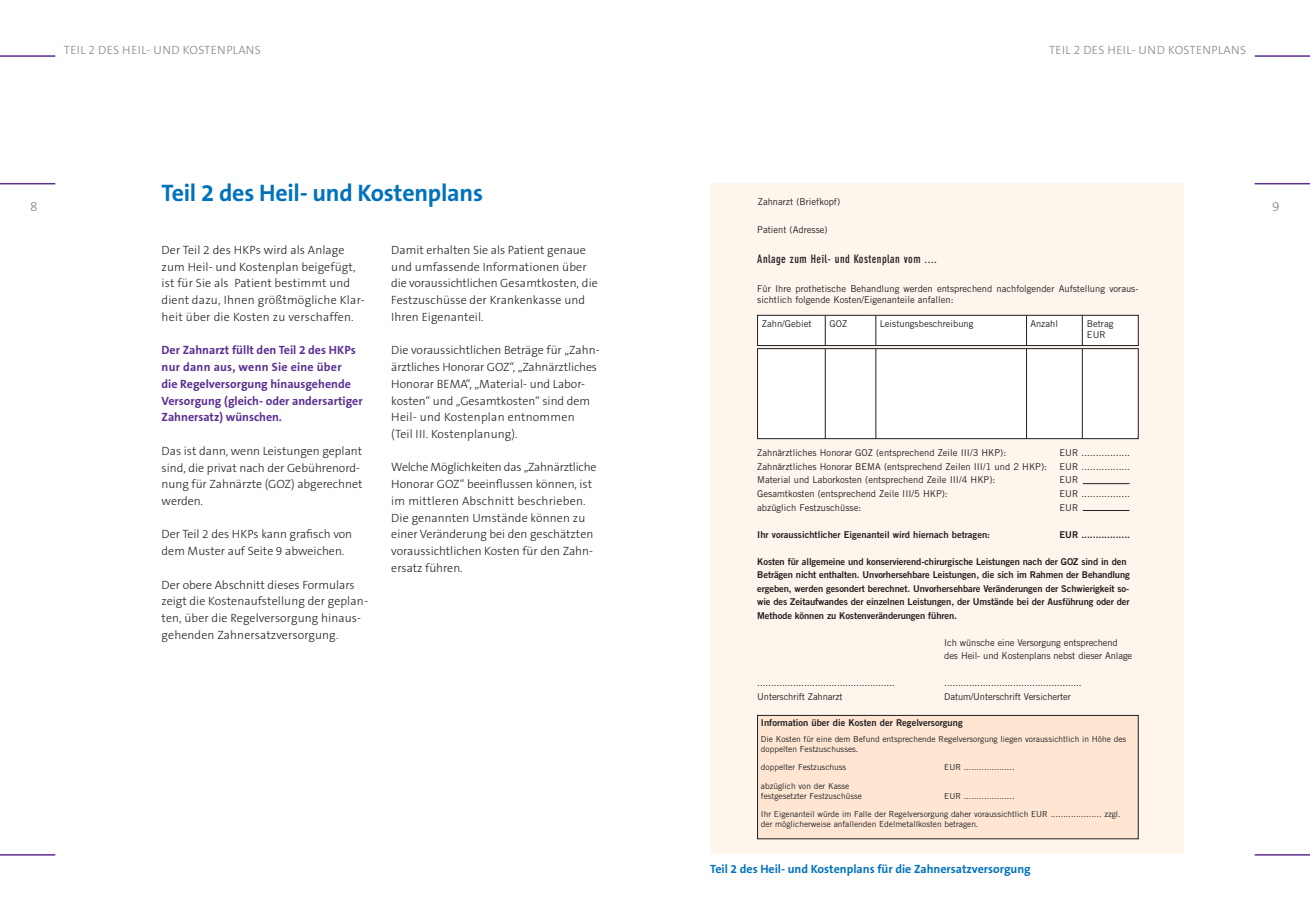
<style>
.page{position:relative;width:1310px;height:919px;background:#fff}
.page>*{position:absolute;margin:0;border:0;box-sizing:border-box;transform-origin:0 0}
.t1{font:700 24px "The Sans B7";letter-spacing:-.01em;color:#0072bc}
.t2{font:300 13.5px "The Sans B Plus W3";color:#808285}
.t3{font:300 12px/16.8px "The Sans B Plus W3";color:#231f20}
.t4{font:700 12px/16.8px "The Sans B Plus W7";color:#5b2e91}
.t5{font:300 12px "The Sans B Plus W3";letter-spacing:.025em;color:#808285}
.t6{font:700 12px "The Sans B Plus W7";color:#0072bc}
.t7{font:700 condensed 11.4px "DIN Neuzeit Grotesk LT";letter-spacing:.04em;color:#231f20}
.t8{font:9.45px/11.2px "Trade Gothic";color:#231f20}
.t9{font:9.45px/13.5px "Trade Gothic Bold Two";letter-spacing:-.01em;color:#231f20}
.t10{font:8.4px/9.4px "Trade Gothic";color:#231f20}
</style>
<div class="page">
<hr style="left:1254px;top:55px;width:56px;height:2px;background:#5b2e91">
<hr style="left:1254px;top:183px;width:56px;height:1px;background:#5b2e91">
<hr style="left:1254px;top:854px;width:56px;height:1px;background:#5b2e91">
<div style="left:710px;top:183px;width:474px;height:670px;background:#fef5ed"></div>
<div style="left:757px;top:715px;width:381px;height:123px;background:#fee6d3"></div>
<div style="left:757px;top:715px;width:381px;height:124px;border:1px solid #231f20"></div>
<div style="left:757px;top:315px;width:381px;height:30px;background:#fff"></div>
<div style="left:757px;top:315px;width:381px;height:31px;border:1px solid #231f20"></div>
<div style="left:757px;top:348px;width:381px;height:90px;background:#fff"></div>
<div style="left:757px;top:348px;width:381px;height:91px;border:1px solid #231f20"></div>
<hr style="left:825px;top:349px;width:1px;height:90px;background:#231f20">
<hr style="left:825px;top:315px;width:1px;height:30px;background:#231f20">
<hr style="left:875px;top:315px;width:1px;height:30px;background:#231f20">
<hr style="left:875px;top:349px;width:1px;height:90px;background:#231f20">
<hr style="left:1026px;top:348px;width:1px;height:91px;background:#231f20">
<hr style="left:1026px;top:315px;width:1px;height:30px;background:#231f20">
<hr style="left:1082px;top:315px;width:1px;height:30px;background:#231f20">
<hr style="left:1082px;top:349px;width:1px;height:90px;background:#231f20">
<hr style="left:1083px;top:483px;width:46px;height:1px;background:#231f20">
<hr style="left:1083px;top:510px;width:46px;height:1px;background:#231f20">
<hr style="left:0;top:55px;width:55px;height:2px;background:#5b2e91">
<hr style="left:0;top:183px;width:55px;height:1px;background:#5b2e91">
<hr style="left:0;top:854px;width:55px;height:1px;background:#5b2e91">
<p class="t5" style="left:64px;top:43px;width:197px">TEIL 2 DES Heil- und KostenplanS</p>
<p class="t5" style="left:1049px;top:43px;width:197px">TEIL 2 DES Heil- und KostenplanS</p>
<h1 class="t1" style="left:162px;top:180px;width:323px">Teil 2 des Heil- und Kostenplans</h1>
<p class="t3" style="left:391px;top:241px;width:208px">Damit erhalten Sie als Patient genaue und umfassende I nformationen über die voraussichtlichen Gesamtkosten, die Festzuschüsse der Krankenkasse und<br>I hren Eigenanteil.</p>
<p class="t3" style="left:391px;top:342px;width:210px">Die voraussichtlichen Beträge für „Zahn&shy;ärztliches Honorar GOZ“, „Zahnärztliches Honorar BEMA“, „Material- und Labor&shy;kosten“ und „Gesamtkosten“ sind dem Heil- und Kostenplan entnommen<br>(Teil III. Kostenplanung).</p>
<p class="t3" style="left:391px;top:459px;width:207px">Welche Möglichkeiten das „Zahnärztliche Honorar GOZ“ beeinflussen können, ist im mittleren Abschnitt beschrieben.<br>Die genannten U mstände können zu einer Veränderung bei den geschätzten voraussichtlichen Kosten für den Zahn&shy;ersatz führen.</p>
<p class="t8" style="left:758px;top:196px;width:84px">Zahnarzt (Briefkopf)</p>
<p class="t8" style="left:757px;top:224px;width:72px">Patient (Adresse)</p>
<p class="t7" style="left:757px;top:253px;width:181px">Anlage zum Heil- und Kostenplan vom ....</p>
<p class="t8" style="left:757px;top:283px;width:383px">Für Ihre prothetische Behandlung werden entsprechend nachfolgender Aufstellung voraus&shy;sichtlich folgende Kosten/Eigenanteile anfallen:</p>
<p class="t2" style="left:30px;top:197px;width:9px">8</p>
<p class="t2" style="left:1272px;top:197px;width:9px">9</p>
<p class="t3" style="left:162px;top:241px;width:205px">Der Teil 2 des HKPs wird als Anlage zum Heil- und Kostenplan beigefügt, ist für Sie als Patient bestimmt und dient dazu, I hnen größtmögliche Klar&shy;heit über die Kosten zu verschaffen.</p>
<p class="t4" style="left:162px;top:342px;width:203px">Der Zahnarzt füllt den Teil 2 des HKPs nur dann aus, wenn Sie eine über<br>die Regelversorgung hinausgehende Versorgung (gleich- oder andersartiger Zahnersatz) wünschen.</p>
<p class="t3" style="left:162px;top:442px;width:202px">Das ist dann, wenn Leistungen geplant sind, die privat nach der Gebührenord&shy;nung für Zahnärzte (GOZ) abgerechnet werden.</p>
<p class="t3" style="left:162px;top:526px;width:192px">Der Teil 2 des HKPs kann grafisch von dem Muster auf Seite 9 abweichen.</p>
<p class="t3" style="left:162px;top:576px;width:208px">Der obere Abschnitt dieses Formulars zeigt die Kostenaufstellung der geplan&shy;ten, über die Regelversorgung hinaus&shy;gehenden Zahnersatzversorgung.</p>
<p class="t8" style="left:762px;top:317px;width:51px">Zahn/Gebiet</p>
<p class="t8" style="left:829px;top:317px;width:19px">GOZ</p>
<p class="t8" style="left:879px;top:317px;width:95px">Leistungsbeschreibung</p>
<p class="t8" style="left:1030px;top:317px;width:29px">Anzahl</p>
<p class="t8" style="left:1086px;top:317px;width:28px">Betrag<br>EUR</p>
<p class="t8" style="left:757px;top:447px;width:250px">Zahnärztliches Honorar GOZ (entsprechend Zeile III/3 HKP):</p>
<p class="t8" style="left:1059px;top:447px;width:72px">EUR .................</p>
<p class="t8" style="left:757px;top:461px;width:291px">Zahnärztliches Honorar BEMA (entsprechend Zeilen III/1 und 2 HKP):</p>
<p class="t8" style="left:1059px;top:461px;width:72px">EUR .................</p>
<p class="t8" style="left:757px;top:474px;width:239px">Material und Laborkosten (entsprechend Zeile III/4 HKP):</p>
<p class="t8" style="left:1059px;top:474px;width:20px">EUR</p>
<p class="t8" style="left:757px;top:488px;width:192px">Gesamtkosten (entsprechend Zeile III/5 HKP):</p>
<p class="t8" style="left:1059px;top:488px;width:72px">EUR .................</p>
<p class="t8" style="left:757px;top:501px;width:105px">abzüglich Festzuschüsse:</p>
<p class="t8" style="left:1059px;top:501px;width:20px">EUR</p>
<p class="t9" style="left:757px;top:527px;width:234px">Ihr voraussichtlicher Eigenanteil wird hiernach betragen:</p>
<p class="t9" style="left:1059px;top:527px;width:72px">EUR .................</p>
<p class="t9" style="left:757px;top:554px;width:374px">Kosten für allgemeine und konservierend-chirurgische Leistungen nach der GOZ sind in den Beträgen nicht enthalten. Unvorhersehbare Leistungen, die sich im Rahmen der Behandlung ergeben, werden gesondert berechnet. Unvorhersehbare Veränderungen der Schwierigkeit so&shy;wie des Zeitaufwandes der einzelnen Leistungen, der Umstände bei der Ausführung oder der Methode können zu Kostenveränderungen führen.</p>
<p class="t8" style="left:944px;top:635px;width:189px;line-height:13.5px">Ich wünsche eine Versorgung entsprechend des Heil- und Kostenplans nebst dieser Anlage</p>
<p class="t8" style="left:757px;top:677px;width:139px">..................................................</p>
<p class="t8" style="left:944px;top:677px;width:139px">..................................................</p>
<p class="t8" style="left:757px;top:690px;width:87px">Unterschrift Zahnarzt</p>
<p class="t8" style="left:944px;top:690px;width:128px">Datum/Unterschrift Versicherter</p>
<p class="t9" style="left:761px;top:715px;width:203px">Information über die Kosten der Regelversorgung</p>
<p class="t10" style="left:761px;top:734px;width:367px">Die Kosten für eine dem Befund entsprechende Regelversorgung liegen voraussichtlich in Höhe des doppelten Festzuschusses.</p>
<p class="t10" style="left:761px;top:762px;width:87px">doppelter Festzuschuss</p>
<p class="t10" style="left:944px;top:762px;width:72px">EUR ....................</p>
<p class="t10" style="left:761px;top:781px;width:102px">abzüglich von der Kasse festgesetzter Festzuschüsse</p>
<p class="t10" style="left:944px;top:790px;width:72px">EUR ....................</p>
<p class="t10" style="left:761px;top:809px;width:361px">Ihr Eigenanteil würde im Falle der Regelversorgung daher voraussichtlich EUR .................... zzgl. der möglicherweise anfallenden Edelmetallkosten betragen.</p>
<p class="t6" style="left:710px;top:861px;width:322px">Teil 2 des Heil- und Kostenplans für die Zahnersatzversorgung</p>
</div>
